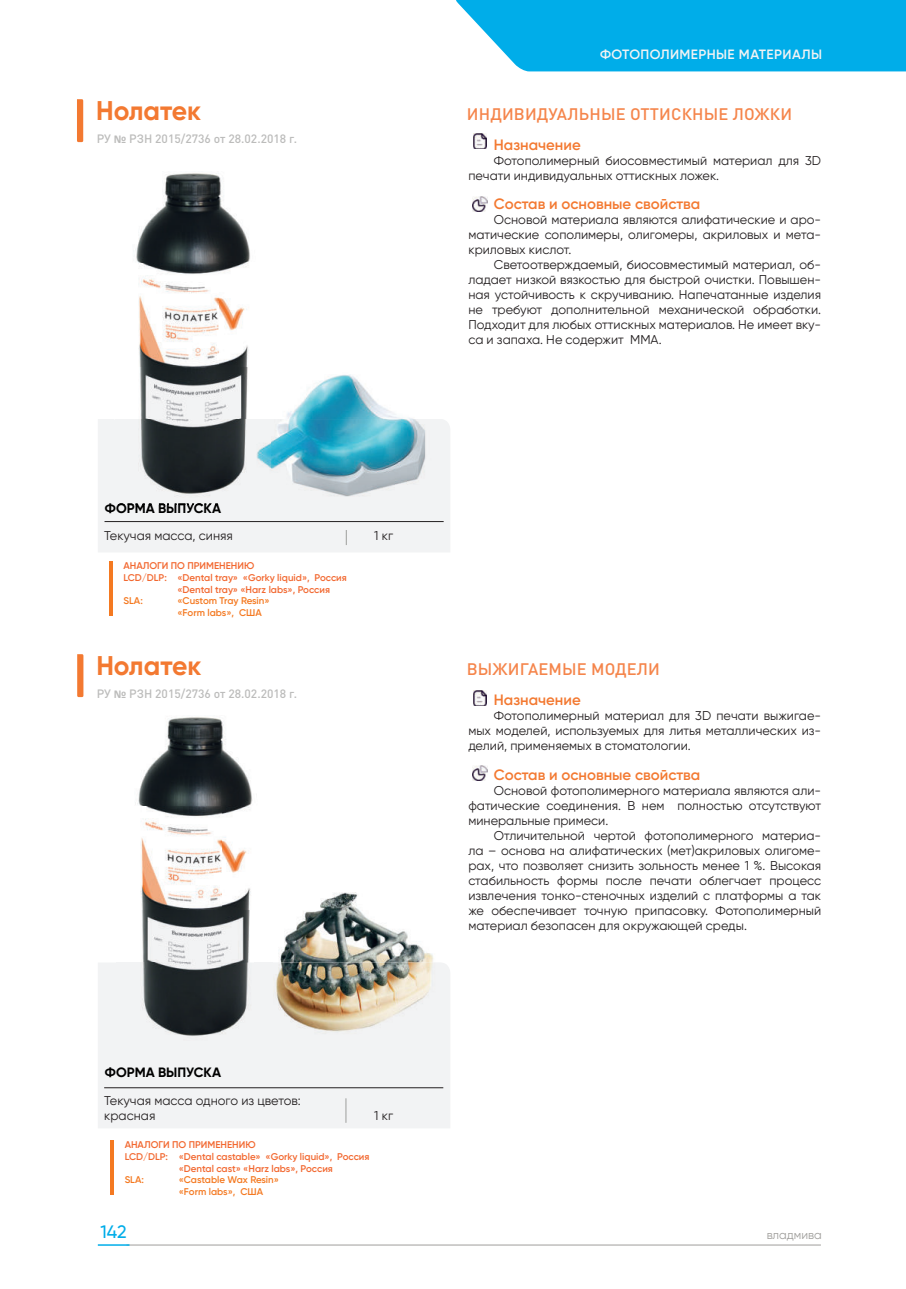
<style>
.page{position:relative;width:906px;height:1289px;background:#fff}
.page>*{position:absolute;margin:0;border:0;box-sizing:border-box;transform-origin:0 0}
.t1{font:700 27px "Gilroy";color:#f37931}
.t2{font:500 18px "Gilroy";color:#00ade9}
.t3{font:500 16.5px "DIN Pro";letter-spacing:.01em;color:#f5854b}
.t4{font:600 15px "Gilroy";color:#f37931}
.t5{font:700 13.5px "Gilroy";color:#000}
.t6{font:600 13.5px "Gilroy";letter-spacing:.03em;color:#f2f3f4}
.t7{font:12.75px/15px "Gilroy";color:#231f20;text-align:justify}
.t8{font:500 12px "DIN Pro";color:#bcbcbb}
.t9{font:12px "Gilroy";color:#a09f9c}
.t10{font:600 9.75px "Gilroy";color:#f26830}
.t11{font:600 9.75px/11.7px "Gilroy";color:#f47921}
.s1{font-family:"Calibri";font-weight:700}
</style>
<div class="page">
<svg style="left:456px;top:0;width:450px;height:71px;background:#12b2ea"></svg>
<hr style="left:126px;top:1244px;width:695px;height:1px;background:#a09e9b">
<div style="left:98px;top:419px;width:352px;height:133px;background:#f2f3f4"></div>
<div style="left:98px;top:962px;width:352px;height:166px;background:#f2f3f4"></div>
<img style="left:135px;top:173px;width:115px;height:194px">
<img style="left:114px;top:367px;width:137px;height:137px">
<img style="left:114px;top:503px;width:107px;height:1px">
<img style="left:251px;top:374px;width:192px;height:150px">
<img style="left:251px;top:419px;width:20px;height:85px">
<img style="left:137px;top:717px;width:116px;height:193px">
<img style="left:142px;top:910px;width:108px;height:52px">
<img style="left:117px;top:962px;width:156px;height:84px">
<img style="left:278px;top:892px;width:156px;height:70px">
<img style="left:273px;top:962px;width:174px;height:76px">
<img style="left:254px;top:962px;width:19px;height:76px">
<svg style="left:77px;top:99px;width:6px;height:43px"></svg>
<svg style="left:77px;top:654px;width:6px;height:43px"></svg>
<img style="left:473px;top:690px;width:13px;height:15px">
<img style="left:473px;top:134px;width:13px;height:15px">
<img style="left:472px;top:765px;width:15px;height:15px">
<img style="left:472px;top:196px;width:15px;height:15px">
<svg style="left:346px;top:530px;width:1px;height:15px"></svg>
<svg style="left:346px;top:1098px;width:1px;height:24px"></svg>
<hr style="left:104px;top:521px;width:340px;height:1px;background:#231f20">
<hr style="left:104px;top:1087px;width:339px;height:1px;background:#231f20">
<hr style="left:109px;top:561px;width:4px;height:54px;background:#f47921">
<hr style="left:110px;top:1139px;width:4px;height:55px;background:#f47921">
<hr style="left:98px;top:1244px;width:31px;height:1px;background:#00ade9">
<h1 class="t1" style="left:96px;top:93px;width:106px">Нолатек</h1>
<p class="t8" style="left:97px;top:132px;width:202px">РУ <span class="s1">№</span> РЗН 2015/2736 от 28.02.2018 г.</p>
<p class="t5" style="left:105px;top:500px;width:118px">ФОРМА ВЫПУСКА</p>
<p class="t7" style="left:104px;top:528px;width:130px">Текучая масса, синяя</p>
<p class="t7" style="left:374px;top:528px;width:20px">1 кг</p>
<p class="t10" style="left:123px;top:560px;width:132px">АНАЛОГИ ПО ПРИМЕНЕНИЮ</p>
<p class="t10" style="left:123px;top:571px;width:225px">LCD/DLP: «Dental tray» «Gorky liquid», Россия</p>
<p class="t10" style="left:177px;top:583px;width:154px">«Dental tray» «Harz labs», Россия</p>
<p class="t11" style="left:123px;top:595px;width:21px">SLA:</p>
<p class="t11" style="left:177px;top:595px;width:94px">«Custom Tray Resin» «Form labs», США</p>
<h1 class="t1" style="left:96px;top:648px;width:106px">Нолатек</h1>
<p class="t8" style="left:97px;top:687px;width:202px">РУ <span class="s1">№</span> РЗН 2015/2736 от 28.02.2018 г.</p>
<p class="t5" style="left:105px;top:1063px;width:118px">ФОРМА ВЫПУСКА</p>
<p class="t7" style="left:104px;top:1092px;width:198px">Текучая масса одного из цветов: красная</p>
<p class="t7" style="left:374px;top:1108px;width:20px">1 кг</p>
<p class="t10" style="left:125px;top:1138px;width:132px">АНАЛОГИ ПО ПРИМЕНЕНИЮ</p>
<p class="t10" style="left:125px;top:1150px;width:246px">LCD/DLP: «Dental castable» «Gorky liquid», Россия</p>
<p class="t10" style="left:179px;top:1162px;width:156px">«Dental cast» «Harz labs», Россия</p>
<p class="t11" style="left:125px;top:1173px;width:21px">SLA:</p>
<p class="t11" style="left:179px;top:1173px;width:102px">«Castable Wax Resin» «Form labs», США</p>
<h2 class="t2" style="left:100px;top:1220px;width:28px">142</h2>
<p class="t6" style="left:600px;top:46px;width:223px">ФОТОПОЛИМЕРНЫЕ МАТЕРИАЛЫ</p>
<p class="t3" style="left:467px;top:105px;width:327px">ИНДИВИДУАЛЬНЫЕ ОТТИСКНЫЕ ЛОЖКИ</p>
<p class="t4" style="left:494px;top:135px;width:88px">Назначение</p>
<p class="t7" style="left:468px;top:153px;width:354px;text-indent:26px">Фотополимерный биосовместимый материал для 3D печати индивидуальных оттискных ложек.</p>
<p class="t4" style="left:494px;top:195px;width:208px">Состав и основные свойства</p>
<p class="t7" style="left:468px;top:212px;width:354px;text-indent:26px">Основой материала являются алифатические и аро&shy;матические сополимеры, олигомеры, акриловых и мета&shy;криловых кислот.</p>
<p class="t7" style="left:468px;top:257px;width:354px;text-indent:26px">Светоотверждаемый, биосовместимый материал, об&shy;ладает низкой вязкостью для быстрой очистки. Повышен&shy;ная устойчивость к скручиванию. Напечатанные изделия не требуют дополнительной механической обработки.<br>Подходит для любых оттискных материалов. Не имеет вку&shy;са и запаха. Не содержит ММА.</p>
<p class="t3" style="left:467px;top:660px;width:195px">ВЫЖИГАЕМЫЕ МОДЕЛИ</p>
<p class="t4" style="left:494px;top:690px;width:88px">Назначение</p>
<p class="t7" style="left:468px;top:708px;width:354px;text-indent:26px">Фотополимерный материал для 3D печати выжигае&shy;мых моделей, используемых для литья металлических из&shy;делий, применяемых в стоматологии.</p>
<p class="t4" style="left:494px;top:765px;width:208px">Состав и основные свойства</p>
<p class="t7" style="left:468px;top:782px;width:354px;text-indent:26px">Основой фотополимерного материала являются али&shy;фатические соединения. В нем полностью отсутствуют минеральные примеси.</p>
<p class="t7" style="left:468px;top:827px;width:354px;text-indent:26px">Отличительной чертой фотополимерного материа&shy;ла – основа на алифатических (мет)акриловых олигоме&shy;рах, что позволяет снизить зольность менее 1 %. Высокая стабильность формы после печати облегчает процесс извлечения тонко-стеночных изделий с платформы а так же обеспечивает точную припасовку. Фотополимерный материал безопасен для окружающей среды.</p>
<p class="t9" style="left:767px;top:1227px;width:56px">владмива</p>
</div>
